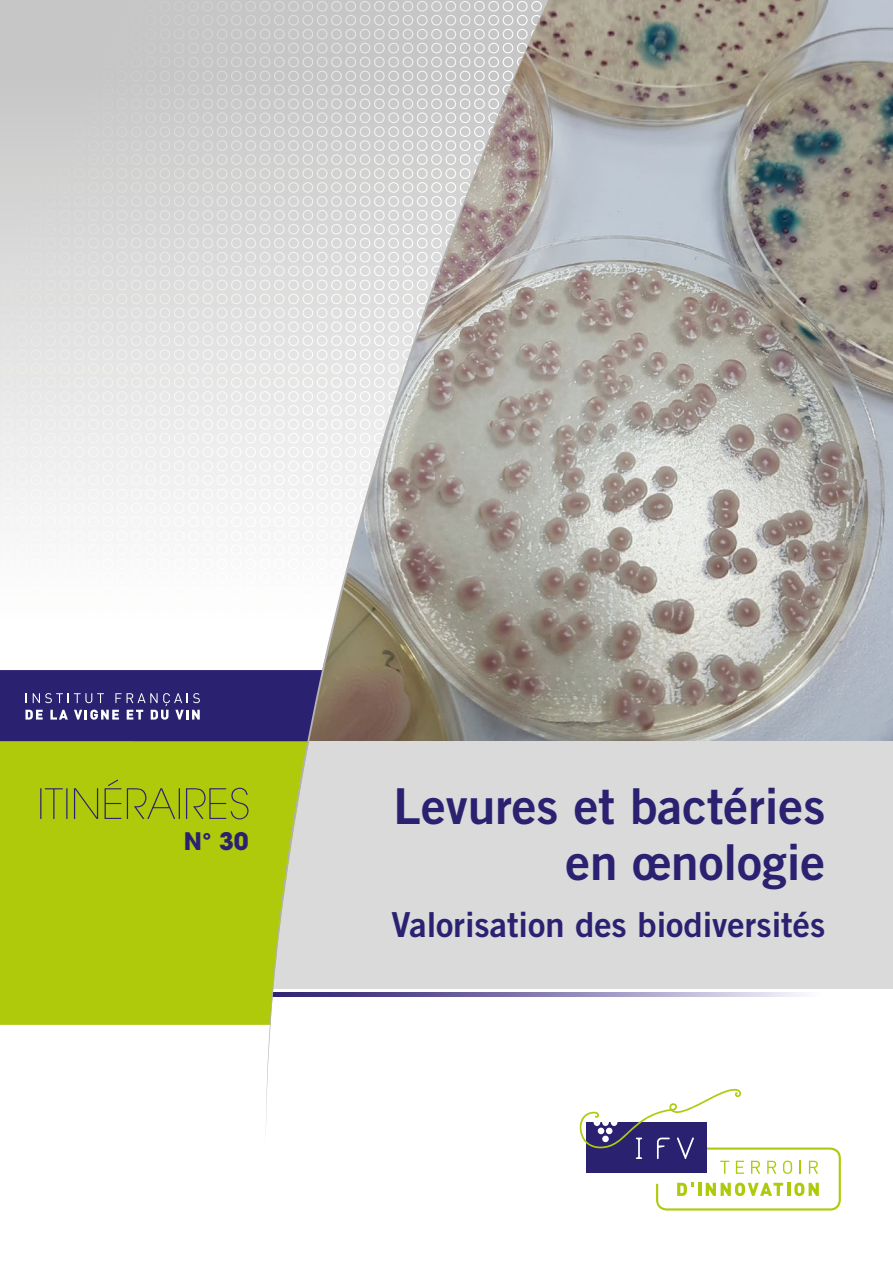
<style>
.page{position:relative;width:893px;height:1263px;background:#fff}
.page>*{position:absolute;margin:0;border:0;box-sizing:border-box;transform-origin:0 0}
.t1{font:49.5px/56.6px "Trade Gothic Bold Two";color:#2b2171;text-align:right}
.t2{font:34.5px "Trade Gothic Bold Two";color:#2b2171}
.t3{font:700 24px "Avant Garde";color:#2b2171}
</style>
<div class="page">
<svg style="left:0;top:0;width:266px;height:515px;background:#dbdbdb"></svg>
<svg style="left:563px;top:992px;width:239px;height:5px"></svg>
<img style="left:563px;top:0;width:330px;height:741px">
<div style="left:133px;top:741px;width:760px;height:248px;background:#dadada"></div>
<div style="left:0;top:741px;width:266px;height:284px;background:#afca0b"></div>
<svg style="left:0;top:670px;width:266px;height:71px;background:#372e79"></svg>
<svg style="left:266px;top:0;width:297px;height:1122px"></svg>
<svg style="left:40px;top:779px;width:208px;height:40px;background:#a1b815"></svg>
<svg style="left:580px;top:1089px;width:261px;height:121px"></svg>
<p class="t3" style="left:184px;top:826px;width:66px">N° 30</p>
<p class="t1" style="left:394px;top:777px;width:433px">Levures et bactéries en œnologie</p>
<p class="t2" style="left:391px;top:903px;width:435px">Valorisation des biodiversités</p>
</div>
